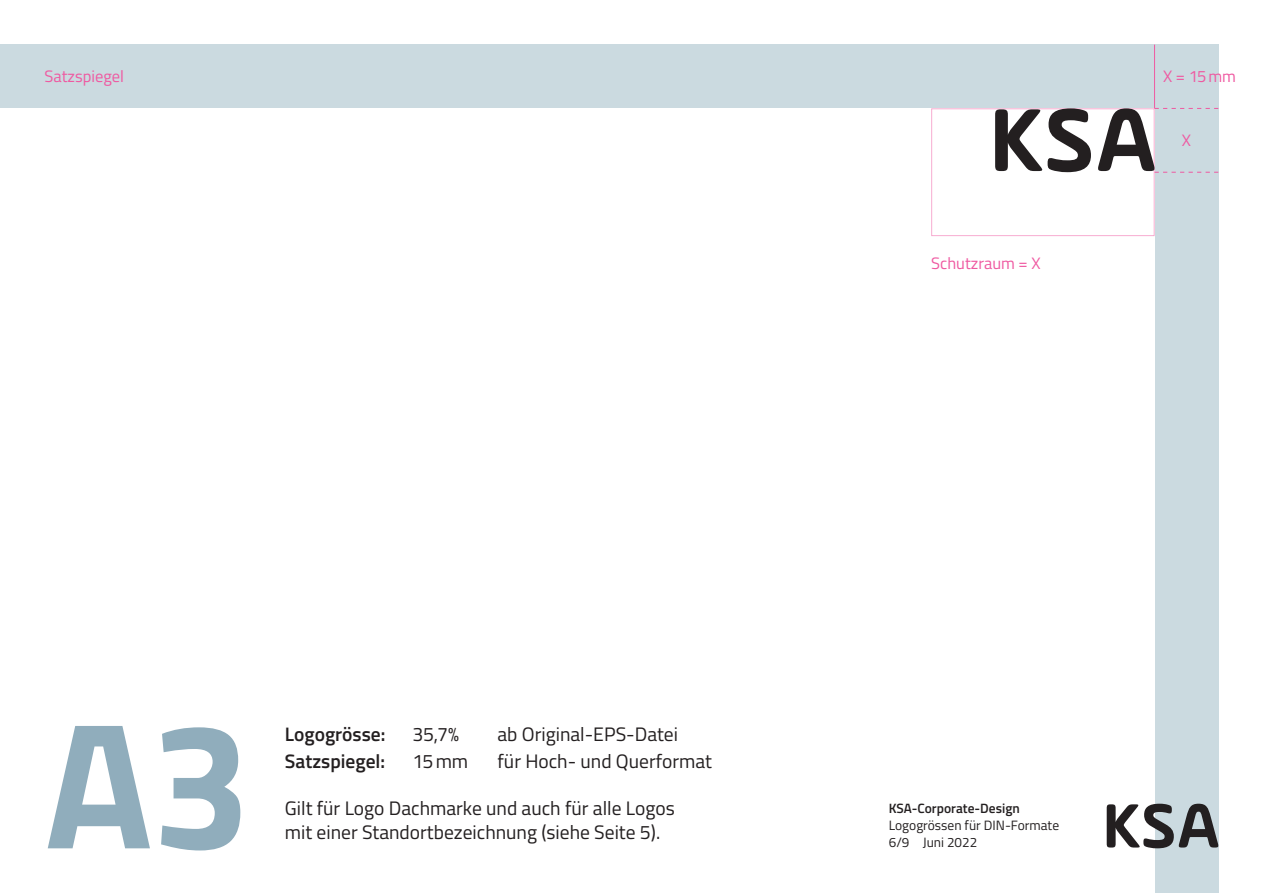
<style>
.page{position:relative;width:1263px;height:893px;background:#fff}
.page>*{position:absolute;margin:0;border:0;box-sizing:border-box;transform-origin:0 0}
.t1{font:700 180px "Titillium Web";color:#90adbc}
.t2{font:19.5px/23.4px "Titillium Web";color:#231f20}
.t3{font:600 19.5px "Titillium Web";color:#231f20}
.t4{font:16.5px "Titillium Web";color:#ef59a1}
.t5{font:13.5px/17.2px "Titillium Web";color:#231f20}
.t6{font:600 13.5px "Titillium Web";color:#231f20}
</style>
<div class="page">
<div style="left:0;top:45px;width:1218px;height:848px;background:#cbdae0"></div>
<div style="left:0;top:108px;width:1154px;height:785px;background:#fff"></div>
<hr style="left:1154px;top:45px;width:1px;height:63px;background:#ef59a1">
<svg style="left:1097px;top:108px;width:121px;height:65px"></svg>
<svg style="left:995px;top:108px;width:96px;height:64px"></svg>
<svg style="left:1107px;top:804px;width:111px;height:44px"></svg>
<p class="t4" style="left:45px;top:64px;width:81px">Satzspiegel</p>
<p class="t4" style="left:931px;top:251px;width:111px">Schutzraum = X</p>
<p class="t4" style="left:1163px;top:64px;width:75px">X = 15mm</p>
<p class="t4" style="left:1182px;top:128px;width:11px">X</p>
<h1 class="t1" style="left:45px;top:648px;width:209px">A3</h1>
<p class="t3" style="left:285px;top:719px;width:102px">Logogrösse:</p>
<p class="t2" style="left:412px;top:721px;width:48px">35,7%</p>
<p class="t2" style="left:497px;top:721px;width:182px">ab Original-EPS-Datei</p>
<p class="t3" style="left:285px;top:747px;width:102px">Satzspiegel:</p>
<p class="t2" style="left:412px;top:749px;width:57px">15mm</p>
<p class="t2" style="left:497px;top:749px;width:216px">für Hoch- und Querformat</p>
<p class="t2" style="left:285px;top:796px;width:391px">Gilt für Logo Dachmarke und auch für alle Logos mit einer Standortbezeichnung (siehe Seite 5).</p>
<p class="t6" style="left:889px;top:798px;width:133px">KSA-Corporate-Design</p>
<p class="t5" style="left:889px;top:816px;width:172px">Logogrössen für DIN-Formate<br>6/9 Juni 2022</p>
</div>
